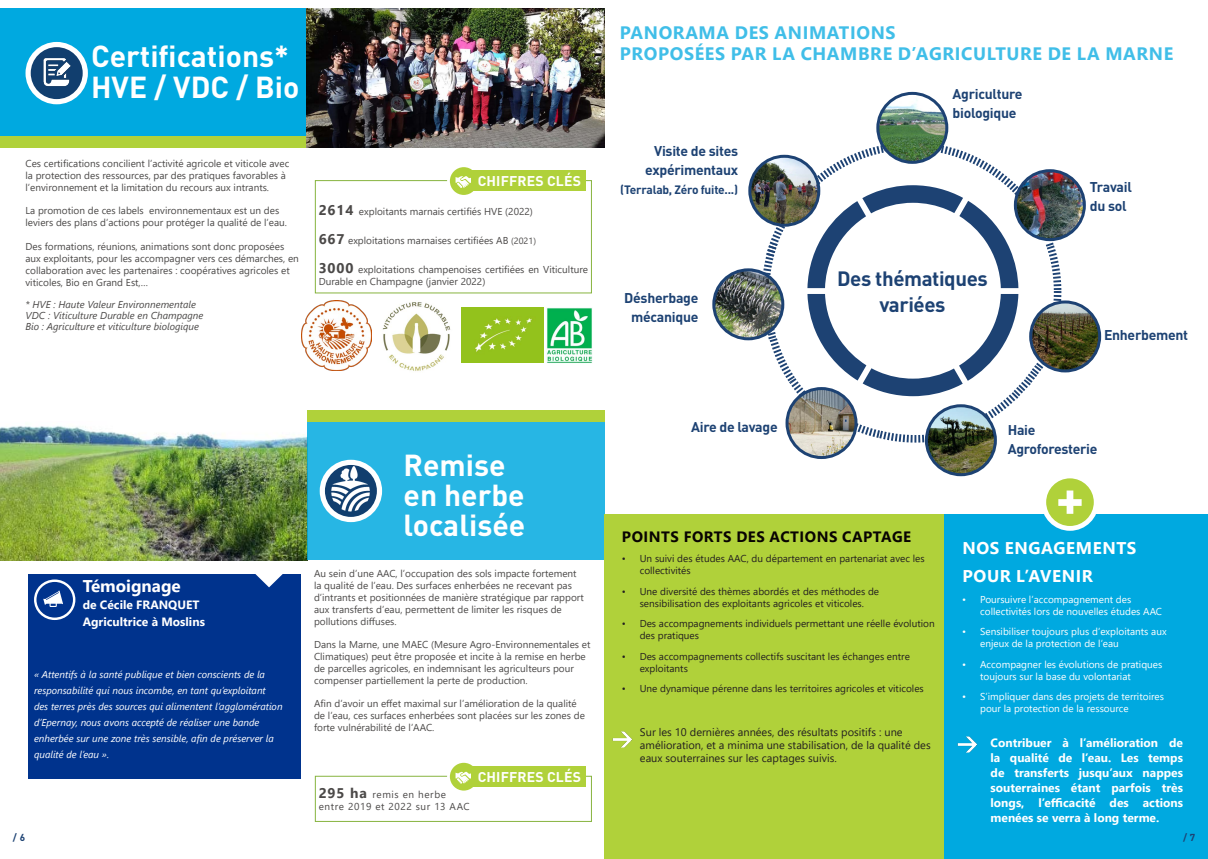
<style>
.page{position:relative;width:1208px;height:859px;background:#fff}
.page>*{position:absolute;margin:0;border:0;box-sizing:border-box;transform-origin:0 0}
.t1{font:700 30px/30.4px "DIN Pro";color:#fff}
.t2{font:700 20.5px "DIN";letter-spacing:-.02em;color:#1d4273}
.t3{font:700 18px "Segoe UI";letter-spacing:.035em;color:#40bee8}
.t4{font:700 17px/28px "Segoe UI";letter-spacing:.035em;color:#fff}
.t5{font:700 17px "Segoe UI";color:#fff}
.t6{font:700 15px "Segoe UI";letter-spacing:.035em;color:#080302}
.t7{font:700 14px "DIN";letter-spacing:-.02em;color:#1d4273}
.t8{font:700 14px "DIN Pro";letter-spacing:.01em;color:#fff}
.t9{font:700 12px/15px "Segoe UI";color:#fff;text-align:justify}
.t10{font:700 12px "DIN";letter-spacing:-.02em;color:#1d4273}
.t11{font:11px/13.2px "Segoe UI";color:#231f20}
.t12{font:10px/12px "Segoe UI";color:#4b4948}
.t13{font:10px/12px "Segoe UI";color:#231f20}
.t14{font:10px/12px "Segoe UI";color:#fff}
.t15{font:italic 10px/16px "Segoe UI";color:#fff}
.t16{font:italic 10px "Segoe UI";color:#4b4948}
.t17{font:10px "Segoe UI";letter-spacing:.06em;color:#4b4948}
.t18{font:700 10px "DIN";color:#1d4273}
.s1{font-weight:700;font-size:14px}
.s2{font-size:9px}
</style>
<div class="page">
<img style="left:0;top:426px;width:307px;height:134px">
<div style="left:307px;top:422px;width:297px;height:138px;background:#27b6e4"></div>
<div style="left:0;top:9px;width:307px;height:127px;background:#00a9e0"></div>
<div style="left:0;top:136px;width:307px;height:11px;background:#b0d13a"></div>
<img style="left:306px;top:9px;width:298px;height:138px">
<div style="left:307px;top:410px;width:297px;height:11px;background:#b0d13a"></div>
<div style="left:28px;top:574px;width:272px;height:204px;background:#00338d"></div>
<div style="left:941px;top:515px;width:267px;height:344px;background:#00a9e0"></div>
<div style="left:26px;top:42px;width:62px;height:62px;border:5px solid #fff;border-radius:50%"></div>
<img style="left:30px;top:45px;width:53px;height:53px">
<svg style="left:322px;top:462px;width:57px;height:57px"></svg>
<img style="left:325px;top:465px;width:52px;height:52px;border-radius:26px">
<div style="left:320px;top:460px;width:62px;height:62px;border:5px solid #fff;border-radius:50%"></div>
<svg style="left:1043px;top:476px;width:53px;height:52px"></svg>
<svg style="left:1058px;top:490px;width:23px;height:24px"></svg>
<div style="left:1041px;top:474px;width:57px;height:57px;border:5px solid #fff;border-radius:50%"></div>
<div style="left:604px;top:515px;width:340px;height:344px;background:#b0d13a"></div>
<div style="left:315px;top:180px;width:277px;height:113px;border:1px solid #87b43f"></div>
<svg style="left:448px;top:166px;width:31px;height:30px"></svg>
<svg style="left:455px;top:176px;width:16px;height:12px"></svg>
<div style="left:447px;top:164px;width:33px;height:34px;border:3px solid #fff;border-radius:50%"></div>
<div style="left:471px;top:170px;width:114px;height:21px;background:#b0d13a"></div>
<img style="left:382px;top:302px;width:69px;height:69px">
<img style="left:461px;top:308px;width:82px;height:54px">
<img style="left:547px;top:308px;width:46px;height:55px">
<img style="left:301px;top:300px;width:70px;height:70px">
<div style="left:315px;top:776px;width:277px;height:46px;border:1px solid #87b43f"></div>
<svg style="left:448px;top:761px;width:31px;height:31px"></svg>
<svg style="left:455px;top:772px;width:16px;height:12px"></svg>
<div style="left:447px;top:760px;width:33px;height:33px;border:3px solid #fff;border-radius:50%"></div>
<div style="left:471px;top:766px;width:114px;height:21px;background:#b0d13a"></div>
<svg style="left:255px;top:560px;width:28px;height:27px"></svg>
<div style="left:34px;top:579px;width:41px;height:41px;border:2px solid #fff;border-radius:50%"></div>
<svg style="left:43px;top:591px;width:20px;height:16px"></svg>
<img style="left:750px;top:156px;width:69px;height:69px;border-radius:34px">
<img style="left:878px;top:93px;width:68px;height:69px;border-radius:34px">
<div style="left:876px;top:92px;width:72px;height:72px;border:3px solid #1d4273;border-radius:50%"></div>
<img style="left:1015px;top:171px;width:69px;height:69px;border-radius:34px">
<img style="left:1030px;top:302px;width:69px;height:69px;border-radius:34px">
<div style="left:1029px;top:300px;width:72px;height:72px;border:3px solid #1d4273;border-radius:50%"></div>
<img style="left:926px;top:406px;width:69px;height:69px;border-radius:34px">
<div style="left:925px;top:404px;width:72px;height:72px;border:3px solid #1d4273;border-radius:50%"></div>
<img style="left:787px;top:389px;width:69px;height:68px;border-radius:34px">
<img style="left:714px;top:270px;width:69px;height:69px;border-radius:34px">
<div style="left:712px;top:268px;width:72px;height:72px;border:3px solid #1d4273;border-radius:50%"></div>
<svg style="left:762px;top:145px;width:299px;height:298px"></svg>
<img style="left:957px;top:736px;width:21px;height:17px">
<img style="left:612px;top:731px;width:21px;height:17px">
<p class="t1" style="left:91px;top:40px;width:199px">Certifications*</p>
<p class="t1" style="left:91px;top:71px;width:210px">HVE / VDC / Bio</p>
<p class="t12" style="left:26px;top:157px;width:265px">Ces certifications concilient l’activité agricole et viticole avec la protection des ressources, par des pratiques favorables à l’environnement et la limitation du recours aux intrants.</p>
<p class="t12" style="left:26px;top:204px;width:263px">La promotion de ces labels environnementaux est un des leviers des plans d’actions pour protéger la qualité de l’eau.</p>
<p class="t12" style="left:26px;top:239px;width:275px">Des formations, réunions, animations sont donc proposées aux exploitants, pour les accompagner vers ces démarches, en collaboration avec les partenaires : coopératives agricoles et viticoles, Bio en Grand Est,…</p>
<p class="t16" style="left:26px;top:295px;width:172px">* HVE : Haute Valeur Environnementale</p>
<p class="t16" style="left:26px;top:306px;width:179px">VDC : Viticulture Durable en Champagne</p>
<p class="t16" style="left:26px;top:317px;width:175px">Bio : Agriculture et viticulture biologique</p>
<p class="t8" style="left:478px;top:171px;width:105px">CHIFFRES CLÉS</p>
<p class="t12" style="left:319px;top:205px;width:216px"><span class="s1">2614</span> exploitants marnais certifiés HVE (2022)</p>
<p class="t12" style="left:319px;top:234px;width:219px"><span class="s1">667</span> exploitations marnaises certifiées AB <span class="s2">(2021)</span></p>
<p class="t12" style="left:319px;top:263px;width:271px"><span class="s1">3000</span> exploitations champenoises certifiées en Viticulture<br>Durable en Champagne (janvier 2022)</p>
<p class="t3" style="left:620px;top:15px;width:277px">PANORAMA DES ANIMATIONS</p>
<p class="t3" style="left:620px;top:37px;width:555px">PROPOSÉES PAR LA CHAMBRE D’AGRICULTURE DE LA MARNE</p>
<p class="t7" style="left:654px;top:141px;width:85px">Visite de sites</p>
<p class="t7" style="left:645px;top:160px;width:95px">expérimentaux</p>
<p class="t10" style="left:620px;top:181px;width:119px">(Terralab, Zéro fuite...)</p>
<p class="t7" style="left:624px;top:289px;width:76px">Désherbage</p>
<p class="t7" style="left:631px;top:308px;width:69px">mécanique</p>
<p class="t7" style="left:952px;top:85px;width:71px">Agriculture</p>
<p class="t7" style="left:952px;top:104px;width:65px">biologique</p>
<p class="t2" style="left:837px;top:266px;width:152px">Des thématiques</p>
<p class="t2" style="left:879px;top:291px;width:68px">variées</p>
<p class="t7" style="left:1089px;top:177px;width:44px">Travail</p>
<p class="t7" style="left:1089px;top:196px;width:38px">du sol</p>
<p class="t7" style="left:1104px;top:326px;width:86px">Enherbement</p>
<p class="t5" style="left:83px;top:570px;width:100px">Témoignage</p>
<p class="t9" style="left:83px;top:596px;width:118px">de Cécile FRANQUET</p>
<p class="t9" style="left:83px;top:613px;width:124px">Agricultrice à Moslins</p>
<p class="t15" style="left:34px;top:664px;width:250px">« Attentifs à la santé publique et bien conscients de la responsabilité qui nous incombe, en tant qu’exploitant des terres près des sources qui alimentent l’agglomération d’Epernay, nous avons accepté de réaliser une bande enherbée sur une zone très sensible, afin de préserver la qualité de l’eau ».</p>
<p class="t1" style="left:403px;top:448px;width:104px">Remise</p>
<p class="t1" style="left:403px;top:479px;width:123px">en herbe localisée</p>
<p class="t12" style="left:314px;top:566px;width:271px">Au sein d’une AAC, l’occupation des sols impacte fortement la qualité de l’eau. Des surfaces enherbées ne recevant pas d’intrants et positionnées de manière stratégique par rapport aux transferts d’eau, permettent de limiter les risques de pollutions diffuses.</p>
<p class="t12" style="left:314px;top:638px;width:278px">Dans la Marne, une MAEC (Mesure Agro-Environnementales et Climatiques) peut être proposée et incite à la remise en herbe de parcelles agricoles, en indemnisant les agriculteurs pour compenser partiellement la perte de production.</p>
<p class="t12" style="left:314px;top:697px;width:272px">Afin d’avoir un effet maximal sur l’amélioration de la qualité de l’eau, ces surfaces enherbées sont placées sur les zones de forte vulnérabilité de l’AAC.</p>
<p class="t17" style="left:319px;top:785px;width:129px"><span class="s1">295 ha</span> remis en herbe</p>
<p class="t17" style="left:319px;top:797px;width:153px">entre 2019 et 2022 sur 13 AAC</p>
<p class="t8" style="left:478px;top:767px;width:105px">CHIFFRES CLÉS</p>
<p class="t7" style="left:691px;top:418px;width:88px">Aire de lavage</p>
<p class="t7" style="left:1007px;top:421px;width:29px">Haie</p>
<p class="t7" style="left:1007px;top:440px;width:91px">Agroforesterie</p>
<p class="t6" style="left:622px;top:522px;width:291px">POINTS FORTS DES ACTIONS CAPTAGE</p>
<p class="t13" style="left:639px;top:552px;width:286px;text-indent:-18px">• Un suivi des études AAC, du département en partenariat avec les collectivités</p>
<p class="t13" style="left:621px;top:584px;width:259px;text-align:center">• Une diversité des thèmes abordés et des méthodes de sensibilisation des exploitants agricoles et viticoles.</p>
<p class="t13" style="left:639px;top:617px;width:296px;text-indent:-18px">• Des accompagnements individuels permettant une réelle évolution des pratiques</p>
<p class="t13" style="left:639px;top:649px;width:272px;text-indent:-18px">• Des accompagnements collectifs suscitant les échanges entre exploitants</p>
<p class="t13" style="left:621px;top:682px;width:303px">• Une dynamique pérenne dans les territoires agricoles et viticoles</p>
<p class="t11" style="left:640px;top:724px;width:292px">Sur les 10 dernières années, des résultats positifs : une amélioration, et a minima une stabilisation, de la qualité des eaux souterraines sur les captages suivis.</p>
<p class="t4" style="left:962px;top:533px;width:175px">NOS ENGAGEMENTS<br>POUR L’AVENIR</p>
<p class="t14" style="left:980px;top:592px;width:183px;text-indent:-18px">• Poursuivre l’accompagnement des collectivités lors de nouvelles études AAC</p>
<p class="t14" style="left:980px;top:625px;width:188px;text-indent:-18px">• Sensibiliser toujours plus d’exploitants aux enjeux de la protection de l’eau</p>
<p class="t14" style="left:980px;top:657px;width:184px;text-indent:-18px">• Accompagner les évolutions de pratiques toujours sur la base du volontariat</p>
<p class="t14" style="left:980px;top:690px;width:185px;text-indent:-18px">• S’impliquer dans des projets de territoires pour la protection de la ressource</p>
<p class="t9" style="left:990px;top:734px;width:194px">Contribuer à l’amélioration de la qualité de l’eau. Les temps de transferts jusqu’aux nappes souterraines étant parfois très longs, l’efficacité des actions menées se verra à long terme.</p>
<p class="t18" style="left:13px;top:830px;width:14px">/ 6</p>
<p class="t18" style="left:1183px;top:830px;width:14px">/ 7</p>
</div>
